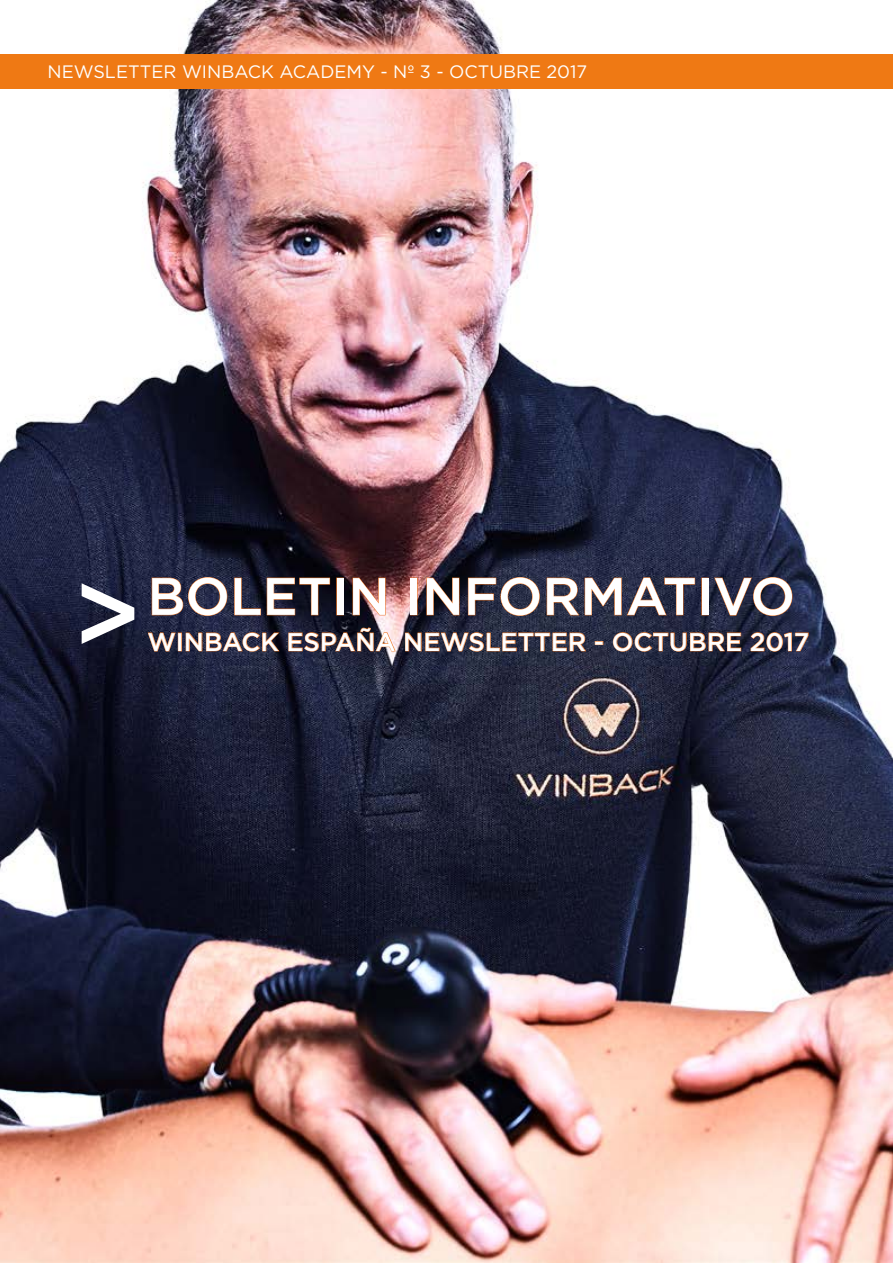
<style>
.page{position:relative;width:893px;height:1263px;background:#fff}
.page>*{position:absolute;margin:0;border:0;box-sizing:border-box;transform-origin:0 0}
.t1{font:500 52.5px "Gotham";color:#fff}
.t2{font:500 25.5px "Gotham";color:#fff}
.t3{font:18px "Gotham";color:#fff}
</style>
<div class="page">
<img style="left:0;top:0;width:893px;height:1263px">
<div style="left:0;top:54px;width:893px;height:34px;background:#ef7914"></div>
<svg style="left:151px;top:577px;width:77px;height:39px;background:#413543"></svg>
<svg style="left:234px;top:577px;width:96px;height:39px;background:#2f232a"></svg>
<svg style="left:352px;top:577px;width:34px;height:39px"></svg>
<div style="left:410px;top:578px;width:7px;height:37px;border:1px solid #ed7929"></div>
<svg style="left:426px;top:577px;width:34px;height:39px"></svg>
<svg style="left:468px;top:577px;width:72px;height:39px;background:#3f343e"></svg>
<svg style="left:546px;top:577px;width:149px;height:39px;background:#423743"></svg>
<div style="left:701px;top:578px;width:8px;height:37px;border:1px solid #ed7929"></div>
<svg style="left:714px;top:577px;width:79px;height:39px;background:#38303f"></svg>
<svg style="left:147px;top:632px;width:29px;height:20px"></svg>
<div style="left:178px;top:633px;width:4px;height:18px;border:1px solid #ed7929"></div>
<svg style="left:186px;top:632px;width:94px;height:20px;background:#563c3b"></svg>
<svg style="left:288px;top:627px;width:108px;height:25px;background:#5d4543"></svg>
<svg style="left:405px;top:632px;width:182px;height:20px;background:#583f3b"></svg>
<svg style="left:595px;top:641px;width:8px;height:4px"></svg>
<svg style="left:613px;top:632px;width:128px;height:20px;background:#563c39"></svg>
<svg style="left:750px;top:632px;width:59px;height:20px"></svg>
<svg style="left:82px;top:583px;width:52px;height:61px"></svg>
<p class="t3" style="left:48px;top:61px;width:541px">NEWSLETTER WINBACK ACADEMY - Nº 3 - OCTUBRE 2017</p>
<h1 class="t1" style="left:147px;top:562px;width:649px">BOLETIN INFORMATIVO</h1>
<h2 class="t2" style="left:147px;top:625px;width:663px">WINBACK ESPAÑA NEWSLETTER - OCTUBRE 2017</h2>
</div>
